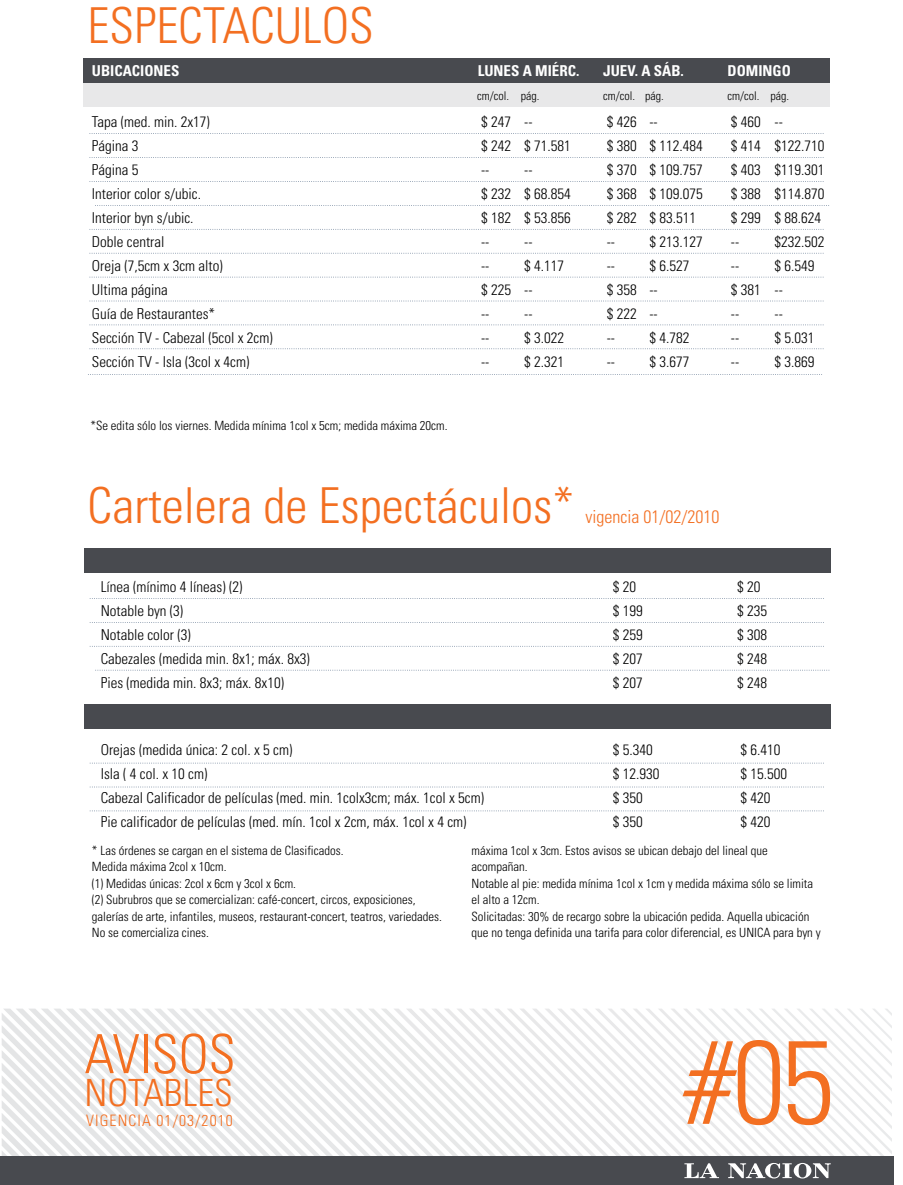
<style>
.page{position:relative;width:903px;height:1185px;background:#fff}
.page>*{position:absolute;margin:0;border:0;box-sizing:border-box;transform-origin:0 0}
.t1{font:300 condensed 118.35px "Univers";color:#f36f21}
.t2{font:300 condensed 54px "Univers";color:#f36f21}
.t3{font:300 condensed 49.5px "Univers";color:#f36f21}
.t4{font:300 condensed 37.5px "Univers";color:#f36f21}
.t5{font:300 condensed 18px "Univers";color:#f36f21}
.t6{font:300 condensed 15.75px "Univers";letter-spacing:.07em;color:#f36f21}
.t7{font:300 condensed 15px "Univers";color:#000}
.t8{font:700 condensed 15px "Univers";color:#fff}
.t9{font:300 condensed 12.75px/16.5px "Univers";color:#000}
.t10{font:300 condensed 12px "Univers";color:#000}
</style>
<div class="page">
<div style="left:0;top:1156px;width:893px;height:29px;background:#484a4f"></div>
<svg style="left:2px;top:1008px;width:889px;height:170px"></svg>
<div style="left:84px;top:82px;width:746px;height:25px;background:#e8e8e9"></div>
<div style="left:84px;top:58px;width:746px;height:25px;background:#484a4f"></div>
<svg style="left:89px;top:133px;width:734px;height:1px"></svg>
<svg style="left:89px;top:157px;width:734px;height:1px"></svg>
<svg style="left:89px;top:181px;width:734px;height:1px"></svg>
<svg style="left:95px;top:205px;width:732px;height:1px"></svg>
<svg style="left:89px;top:229px;width:734px;height:1px"></svg>
<svg style="left:89px;top:253px;width:734px;height:1px"></svg>
<svg style="left:89px;top:277px;width:734px;height:1px"></svg>
<svg style="left:89px;top:301px;width:734px;height:1px"></svg>
<svg style="left:89px;top:325px;width:734px;height:1px"></svg>
<svg style="left:89px;top:348px;width:734px;height:1px"></svg>
<svg style="left:88px;top:374px;width:732px;height:1px"></svg>
<div style="left:84px;top:548px;width:746px;height:25px;background:#484a4f"></div>
<svg style="left:90px;top:598px;width:732px;height:1px"></svg>
<svg style="left:90px;top:622px;width:732px;height:1px"></svg>
<svg style="left:90px;top:646px;width:732px;height:1px"></svg>
<svg style="left:95px;top:670px;width:734px;height:1px"></svg>
<div style="left:84px;top:703px;width:746px;height:25px;background:#484a4f"></div>
<svg style="left:90px;top:763px;width:732px;height:1px"></svg>
<svg style="left:90px;top:786px;width:732px;height:1px"></svg>
<svg style="left:90px;top:810px;width:732px;height:1px"></svg>
<h3 class="t3" style="left:88px;top:7px;width:288px">ESPECTACULOS</h3>
<p class="t8" style="left:92px;top:65px;width:89px">UBICACIONES</p>
<p class="t8" style="left:477px;top:65px;width:103px">LUNES A MIÉRC.</p>
<p class="t8" style="left:603px;top:65px;width:82px">JUEV. A SÁB.</p>
<p class="t8" style="left:727px;top:65px;width:65px">DOMINGO</p>
<p class="t10" style="left:477px;top:91px;width:64px">cm/col. pág.</p>
<p class="t10" style="left:603px;top:91px;width:62px">cm/col. pág.</p>
<p class="t10" style="left:727px;top:91px;width:63px">cm/col. pág.</p>
<p class="t7" style="left:92px;top:116px;width:119px">Tapa (med. min. 2x17)</p>
<p class="t7" style="left:481px;top:116px;width:53px">$ 247 --</p>
<p class="t7" style="left:606px;top:116px;width:53px">$ 426 --</p>
<p class="t7" style="left:730px;top:116px;width:53px">$ 460 --</p>
<p class="t7" style="left:92px;top:140px;width:48px">Página 3</p>
<p class="t7" style="left:481px;top:140px;width:91px">$ 242 $ 71.581</p>
<p class="t7" style="left:606px;top:140px;width:97px">$ 380 $ 112.484</p>
<p class="t7" style="left:730px;top:140px;width:95px">$ 414 $122.710</p>
<p class="t7" style="left:92px;top:164px;width:48px">Página 5</p>
<p class="t7" style="left:481px;top:164px;width:10px">--</p>
<p class="t7" style="left:524px;top:164px;width:10px">--</p>
<p class="t7" style="left:606px;top:164px;width:97px">$ 370 $ 109.757</p>
<p class="t7" style="left:730px;top:164px;width:95px">$ 403 $119.301</p>
<p class="t7" style="left:92px;top:188px;width:111px">Interior color s/ubic.</p>
<p class="t7" style="left:481px;top:188px;width:91px">$ 232 $ 68.854</p>
<p class="t7" style="left:606px;top:188px;width:97px">$ 368 $ 109.075</p>
<p class="t7" style="left:730px;top:188px;width:95px">$ 388 $114.870</p>
<p class="t7" style="left:92px;top:212px;width:103px">Interior byn s/ubic.</p>
<p class="t7" style="left:481px;top:212px;width:91px">$ 182 $ 53.856</p>
<p class="t7" style="left:606px;top:212px;width:91px">$ 282 $ 83.511</p>
<p class="t7" style="left:730px;top:212px;width:92px">$ 299 $ 88.624</p>
<p class="t7" style="left:92px;top:236px;width:74px">Doble central</p>
<p class="t7" style="left:481px;top:236px;width:10px">--</p>
<p class="t7" style="left:524px;top:236px;width:10px">--</p>
<p class="t7" style="left:606px;top:236px;width:10px">--</p>
<p class="t7" style="left:649px;top:236px;width:55px">$ 213.127</p>
<p class="t7" style="left:730px;top:236px;width:10px">--</p>
<p class="t7" style="left:774px;top:236px;width:51px">$232.502</p>
<p class="t7" style="left:92px;top:260px;width:132px">Oreja (7,5cm x 3cm alto)</p>
<p class="t7" style="left:481px;top:260px;width:10px">--</p>
<p class="t7" style="left:524px;top:260px;width:41px">$ 4.117</p>
<p class="t7" style="left:606px;top:260px;width:10px">--</p>
<p class="t7" style="left:649px;top:260px;width:41px">$ 6.527</p>
<p class="t7" style="left:730px;top:260px;width:10px">--</p>
<p class="t7" style="left:774px;top:260px;width:41px">$ 6.549</p>
<p class="t7" style="left:92px;top:284px;width:77px">Ultima página</p>
<p class="t7" style="left:481px;top:284px;width:53px">$ 225 --</p>
<p class="t7" style="left:606px;top:284px;width:53px">$ 358 --</p>
<p class="t7" style="left:730px;top:284px;width:53px">$ 381 --</p>
<p class="t7" style="left:92px;top:308px;width:125px">Guía de Restaurantes*</p>
<p class="t7" style="left:481px;top:308px;width:10px">--</p>
<p class="t7" style="left:524px;top:308px;width:10px">--</p>
<p class="t7" style="left:606px;top:308px;width:53px">$ 222 --</p>
<p class="t7" style="left:730px;top:308px;width:10px">--</p>
<p class="t7" style="left:774px;top:308px;width:10px">--</p>
<p class="t7" style="left:92px;top:332px;width:182px">Sección TV - Cabezal (5col x 2cm)</p>
<p class="t7" style="left:481px;top:332px;width:10px">--</p>
<p class="t7" style="left:524px;top:332px;width:41px">$ 3.022</p>
<p class="t7" style="left:606px;top:332px;width:10px">--</p>
<p class="t7" style="left:649px;top:332px;width:41px">$ 4.782</p>
<p class="t7" style="left:730px;top:332px;width:10px">--</p>
<p class="t7" style="left:774px;top:332px;width:41px">$ 5.031</p>
<p class="t7" style="left:92px;top:356px;width:159px">Sección TV - Isla (3col x 4cm)</p>
<p class="t7" style="left:481px;top:356px;width:10px">--</p>
<p class="t7" style="left:524px;top:356px;width:41px">$ 2.321</p>
<p class="t7" style="left:606px;top:356px;width:10px">--</p>
<p class="t7" style="left:649px;top:356px;width:41px">$ 3.677</p>
<p class="t7" style="left:730px;top:356px;width:10px">--</p>
<p class="t7" style="left:774px;top:356px;width:41px">$ 3.869</p>
<p class="t9" style="left:90px;top:419px;width:358px">*Se edita sólo los viernes. Medida mínima 1col x 5cm; medida máxima 20cm.</p>
<h3 class="t3" style="left:88px;top:487px;width:488px">Cartelera de Espectáculos*</h3>
<p class="t5" style="left:585px;top:509px;width:135px">vigencia 01/02/2010</p>
<p class="t7" style="left:101px;top:581px;width:143px">Línea (mínimo 4 líneas) (2)</p>
<p class="t7" style="left:613px;top:581px;width:25px">$ 20</p>
<p class="t7" style="left:736px;top:581px;width:25px">$ 20</p>
<p class="t7" style="left:101px;top:605px;width:84px">Notable byn (3)</p>
<p class="t7" style="left:613px;top:605px;width:31px">$ 199</p>
<p class="t7" style="left:736px;top:605px;width:31px">$ 235</p>
<p class="t7" style="left:101px;top:629px;width:91px">Notable color (3)</p>
<p class="t7" style="left:613px;top:629px;width:31px">$ 259</p>
<p class="t7" style="left:736px;top:629px;width:31px">$ 308</p>
<p class="t7" style="left:101px;top:653px;width:211px">Cabezales (medida min. 8x1; máx. 8x3)</p>
<p class="t7" style="left:613px;top:653px;width:31px">$ 207</p>
<p class="t7" style="left:736px;top:653px;width:31px">$ 248</p>
<p class="t7" style="left:101px;top:677px;width:185px">Pies (medida min. 8x3; máx. 8x10)</p>
<p class="t7" style="left:613px;top:677px;width:31px">$ 207</p>
<p class="t7" style="left:736px;top:677px;width:31px">$ 248</p>
<p class="t7" style="left:101px;top:744px;width:193px">Orejas (medida única: 2 col. x 5 cm)</p>
<p class="t7" style="left:613px;top:744px;width:41px">$ 5.340</p>
<p class="t7" style="left:740px;top:744px;width:41px">$ 6.410</p>
<p class="t7" style="left:101px;top:768px;width:108px">Isla ( 4 col. x 10 cm)</p>
<p class="t7" style="left:613px;top:768px;width:48px">$ 12.930</p>
<p class="t7" style="left:740px;top:768px;width:48px">$ 15.500</p>
<p class="t7" style="left:101px;top:792px;width:385px">Cabezal Calificador de películas (med. min. 1colx3cm; máx. 1col x 5cm)</p>
<p class="t7" style="left:613px;top:792px;width:31px">$ 350</p>
<p class="t7" style="left:740px;top:792px;width:31px">$ 420</p>
<p class="t7" style="left:101px;top:816px;width:367px">Pie calificador de películas (med. mín. 1col x 2cm, máx. 1col x 4 cm)</p>
<p class="t7" style="left:613px;top:816px;width:31px">$ 350</p>
<p class="t7" style="left:740px;top:816px;width:31px">$ 420</p>
<p class="t9" style="left:92px;top:843px;width:351px">* Las órdenes se cargan en el sistema de Clasificados.<br>Medida máxima 2col x 10cm.<br>(1) Medidas únicas: 2col x 6cm y 3col x 6cm.<br>(2) Subrubros que se comercializan: café-concert, circos, exposiciones, galerías de arte, infantiles, museos, restaurant-concert, teatros, variedades.<br>No se comercializa cines.</p>
<p class="t9" style="left:471px;top:843px;width:350px">máxima 1col x 3cm. Estos avisos se ubican debajo del lineal que acompañan.<br>Notable al pie: medida mínima 1col x 1cm y medida máxima sólo se limita el alto a 12cm.<br>Solicitadas: 30% de recargo sobre la ubicación pedida. Aquella ubicación que no tenga definida una tarifa para color diferencial, es UNICA para byn y</p>
<h2 class="t2" style="left:84px;top:1034px;width:153px">AVISOS</h2>
<h3 class="t4" style="left:84px;top:1078px;width:150px">NOTABLES</h3>
<p class="t6" style="left:86px;top:1115px;width:148px">VIGENCIA 01/03/2010</p>
<h1 class="t1" style="left:683px;top:1038px;width:152px">#05</h1>
</div>
